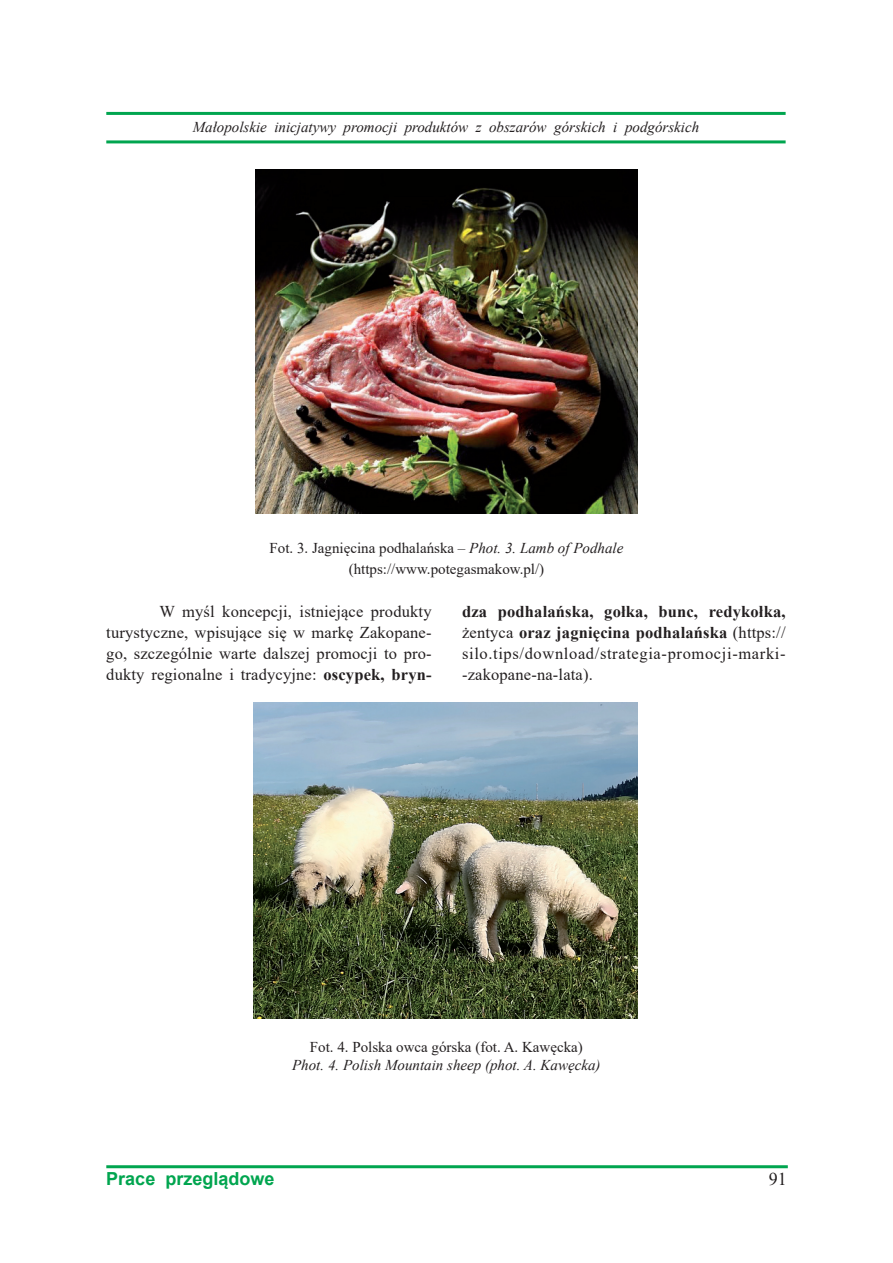
<style>
.page{position:relative;width:893px;height:1263px;background:#fff}
.page>*{position:absolute;margin:0;border:0;box-sizing:border-box;transform-origin:0 0}
.t1{font:700 18px "Arial";color:#00a54f}
.t2{font:18px "Times New Roman";color:#231f20}
.t3{font:16.5px/21.3px "Times New Roman";letter-spacing:.01em;color:#231f20;text-align:justify}
.t4{font:15px "Times New Roman";color:#231f20}
.t5{font:italic 15px "Times New Roman";color:#231f20}
.s1{font-style:italic}
.s2{font-weight:700}
</style>
<div class="page">
<hr style="left:106px;top:112px;width:680px;height:3px;background:#00a54f">
<hr style="left:106px;top:140px;width:680px;height:3px;background:#00a54f">
<hr style="left:106px;top:1165px;width:682px;height:3px;background:#00a54f">
<img style="left:255px;top:169px;width:383px;height:345px">
<img style="left:254px;top:702px;width:384px;height:317px">
<p class="t5" style="left:193px;top:117px;width:508px">Małopolskie inicjatywy promocji produktów z obszarów górskich i podgórskich</p>
<p class="t4" style="left:270px;top:537px;width:355px">Fot. 3. Jagnięcina podhalańska – <span class="s1">Phot. 3. Lamb of Podhale</span></p>
<p class="t4" style="left:349px;top:558px;width:197px">(https://www.potegasmakow.pl/)</p>
<p class="t3" style="left:106px;top:600px;width:327px;text-indent:53px">W myśl koncepcji, istniejące produkty turystyczne, wpisujące się w markę Zakopane&shy;go, szczególnie warte dalszej promocji to pro&shy;dukty regionalne i tradycyjne: <span class="s2">oscypek, bryn-</span></p>
<p class="t3" style="left:462px;top:600px;width:325px"><span class="s2">dza podhalańska, gołka, bunc, redykołka, </span>żentyca <span class="s2">oraz jagnięcina podhalańska</span> (https:// silo.tips/download/strategia-promocji-marki--zakopane-na-lata).</p>
<p class="t4" style="left:310px;top:1037px;width:274px">Fot. 4. Polska owca górska (fot. A. Kawęcka)</p>
<p class="t5" style="left:292px;top:1055px;width:310px">Phot. 4. Polish Mountain sheep (phot. A. Kawęcka)</p>
<p class="t1" style="left:106px;top:1166px;width:170px">Prace przeglądowe</p>
<p class="t2" style="left:769px;top:1166px;width:19px">91</p>
</div>
